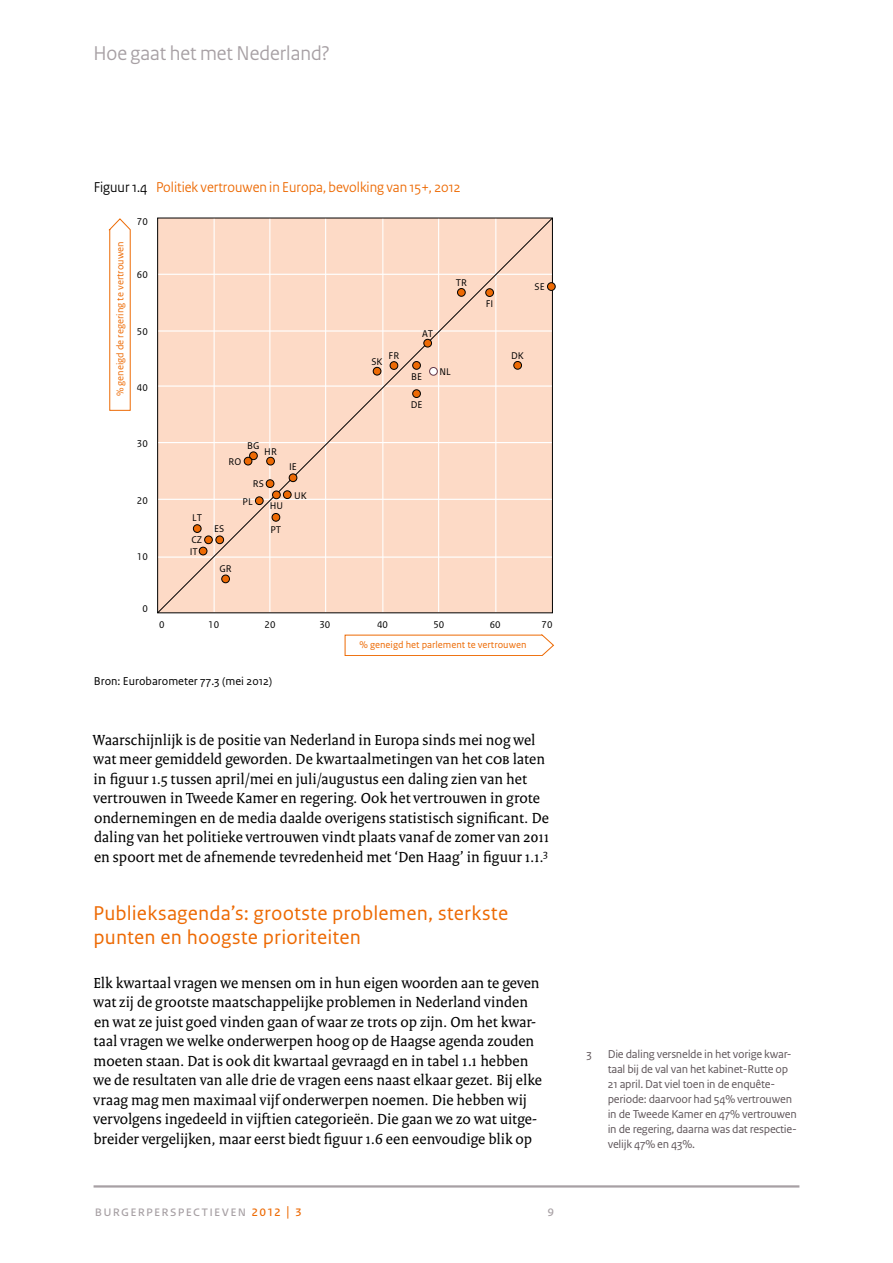
<style>
.page{position:relative;width:893px;height:1263px;background:#fff}
.page>*{position:absolute;margin:0;border:0;box-sizing:border-box;transform-origin:0 0}
.t1{font:21px/24px "Rijksoverheid Sans Text";letter-spacing:.005em;color:#ed6a04}
.t2{font:21px "Rijksoverheid Sans Heading";color:#a7a0a4}
.t3{font:15.75px/19.5px "Rijksoverheid Serif";letter-spacing:.005em;color:#000}
.t4{font:15px "Rijksoverheid Sans Heading";color:#ed6a04}
.t5{font:15px "Rijksoverheid Sans Text";letter-spacing:.08em;color:#a7a0a4}
.t6{font:12px/15px "Rijksoverheid Sans Text";letter-spacing:-.02em;color:#60575b}
.t7{font:12px "Rijksoverheid Sans Text";color:#000}
.t8{font:10.2px "Rijksoverheid Sans Text";color:#000}
.t9{font:10.2px "Rijksoverheid Sans Text";color:#ed6a04}
.s1{color:#000}
.s2{color:#ed6a04}
</style>
<div class="page">
<hr style="left:94px;top:1185px;width:705px;height:2px;background:#a7a0a4">
<svg style="left:109px;top:218px;width:22px;height:193px"></svg>
<svg style="left:344px;top:634px;width:210px;height:22px"></svg>
<svg style="left:157px;top:217px;width:396px;height:397px"></svg>
<div style="left:429px;top:367px;width:9px;height:9px;background:#fff;border:1px solid #623749;border-radius:50%"></div>
<div style="left:193px;top:524px;width:8px;height:9px;background:#ed6a04;border:1px solid #000;border-radius:50%"></div>
<div style="left:249px;top:451px;width:9px;height:9px;background:#ed6a04;border:1px solid #000;border-radius:50%"></div>
<div style="left:266px;top:457px;width:9px;height:8px;background:#ed6a04;border:1px solid #000;border-radius:50%"></div>
<div style="left:289px;top:473px;width:8px;height:9px;background:#ed6a04;border:1px solid #000;border-radius:50%"></div>
<div style="left:272px;top:513px;width:8px;height:9px;background:#ed6a04;border:1px solid #000;border-radius:50%"></div>
<div style="left:272px;top:491px;width:9px;height:8px;background:#ed6a04;border:1px solid #000;border-radius:50%"></div>
<div style="left:266px;top:479px;width:8px;height:9px;background:#ed6a04;border:1px solid #000;border-radius:50%"></div>
<div style="left:221px;top:575px;width:9px;height:8px;background:#ed6a04;border:1px solid #000;border-radius:50%"></div>
<div style="left:255px;top:496px;width:9px;height:9px;background:#ed6a04;border:1px solid #000;border-radius:50%"></div>
<div style="left:244px;top:457px;width:8px;height:8px;background:#ed6a04;border:1px solid #000;border-radius:50%"></div>
<div style="left:283px;top:490px;width:9px;height:9px;background:#ed6a04;border:1px solid #000;border-radius:50%"></div>
<div style="left:204px;top:536px;width:9px;height:8px;background:#ed6a04;border:1px solid #000;border-radius:50%"></div>
<div style="left:373px;top:367px;width:8px;height:8px;background:#ed6a04;border:1px solid #000;border-radius:50%"></div>
<div style="left:390px;top:361px;width:8px;height:9px;background:#ed6a04;border:1px solid #000;border-radius:50%"></div>
<div style="left:423px;top:339px;width:9px;height:8px;background:#ed6a04;border:1px solid #000;border-radius:50%"></div>
<div style="left:457px;top:288px;width:9px;height:9px;background:#ed6a04;border:1px solid #000;border-radius:50%"></div>
<div style="left:513px;top:361px;width:9px;height:9px;background:#ed6a04;border:1px solid #000;border-radius:50%"></div>
<div style="left:547px;top:283px;width:8px;height:7px;background:#ed6a04;border-radius:50%"></div>
<div style="left:547px;top:282px;width:9px;height:9px;border:1px solid #000;border-radius:50%"></div>
<div style="left:485px;top:288px;width:9px;height:9px;background:#ed6a04;border:1px solid #000;border-radius:50%"></div>
<div style="left:412px;top:361px;width:9px;height:9px;background:#ed6a04;border:1px solid #000;border-radius:50%"></div>
<div style="left:412px;top:389px;width:9px;height:9px;background:#ed6a04;border:1px solid #000;border-radius:50%"></div>
<div style="left:215px;top:536px;width:9px;height:8px;background:#ed6a04;border:1px solid #000;border-radius:50%"></div>
<div style="left:199px;top:547px;width:8px;height:8px;background:#ed6a04;border:1px solid #000;border-radius:50%"></div>
<h1 class="t2" style="left:93px;top:41px;width:238px">Hoe gaat het met Nederland?</h1>
<p class="t4" style="left:94px;top:178px;width:368px"><span class="s1">Figuur 1.4</span> Politiek vertrouwen in Europa, bevolking van 15+, 2012</p>
<p class="t9" style="left:114px;top:396px;width:156px;rotate:-90deg">% geneigd de regering te vertrouwen</p>
<p class="t8" style="left:137px;top:216px;width:12px">70</p>
<p class="t8" style="left:137px;top:269px;width:12px">60</p>
<p class="t8" style="left:137px;top:325px;width:12px">50</p>
<p class="t8" style="left:137px;top:382px;width:12px">40</p>
<p class="t8" style="left:456px;top:277px;width:13px">TR</p>
<p class="t8" style="left:389px;top:350px;width:12px">FR</p>
<p class="t8" style="left:371px;top:356px;width:13px">SK</p>
<p class="t8" style="left:422px;top:328px;width:13px">AT</p>
<p class="t8" style="left:411px;top:370px;width:12px">BE</p>
<p class="t8" style="left:411px;top:399px;width:13px">DE</p>
<p class="t8" style="left:439px;top:366px;width:13px">NL</p>
<p class="t8" style="left:486px;top:297px;width:9px">FI</p>
<p class="t8" style="left:535px;top:281px;width:12px">SE</p>
<p class="t8" style="left:511px;top:350px;width:14px">DK</p>
<p class="t8" style="left:137px;top:438px;width:12px">30</p>
<p class="t8" style="left:247px;top:440px;width:14px">BG</p>
<p class="t8" style="left:264px;top:445px;width:14px">HR</p>
<p class="t8" style="left:229px;top:456px;width:14px">RO</p>
<p class="t8" style="left:289px;top:461px;width:9px">IE</p>
<p class="t8" style="left:253px;top:478px;width:12px">RS</p>
<p class="t8" style="left:137px;top:495px;width:12px">20</p>
<p class="t8" style="left:243px;top:495px;width:12px">PL</p>
<p class="t8" style="left:270px;top:500px;width:15px">HU</p>
<p class="t8" style="left:294px;top:489px;width:14px">UK</p>
<p class="t8" style="left:192px;top:511px;width:12px">LT</p>
<p class="t8" style="left:214px;top:523px;width:12px">ES</p>
<p class="t8" style="left:270px;top:524px;width:12px">PT</p>
<p class="t8" style="left:191px;top:534px;width:12px">CZ</p>
<p class="t8" style="left:137px;top:551px;width:12px">10</p>
<p class="t8" style="left:190px;top:546px;width:10px">IT</p>
<p class="t8" style="left:219px;top:563px;width:14px">GR</p>
<p class="t8" style="left:142px;top:602px;width:7px">0</p>
<p class="t8" style="left:159px;top:618px;width:7px">0</p>
<p class="t8" style="left:208px;top:618px;width:12px">10</p>
<p class="t8" style="left:319px;top:618px;width:12px">30</p>
<p class="t8" style="left:265px;top:618px;width:12px">20</p>
<p class="t8" style="left:377px;top:618px;width:12px">40</p>
<p class="t8" style="left:433px;top:618px;width:12px">50</p>
<p class="t8" style="left:490px;top:618px;width:12px">60</p>
<p class="t8" style="left:542px;top:618px;width:12px">70</p>
<p class="t9" style="left:360px;top:639px;width:168px">% geneigd het parlement te vertrouwen</p>
<p class="t7" style="left:94px;top:674px;width:180px">Bron: Eurobarometer 77.3 (mei 2012)</p>
<p class="t3" style="left:93px;top:730px;width:458px">Waarschijnlijk is de positie van Nederland in Europa sinds mei nog wel wat meer gemiddeld geworden. De kwartaalmetingen van het cob laten in figuur 1.5 tussen april/mei en juli/augustus een daling zien van het vertrouwen in Tweede Kamer en regering. Ook het vertrouwen in grote ondernemingen en de media daalde overigens statistisch significant. De daling van het politieke vertrouwen vindt plaats vanaf de zomer van 2011 en spoort met de afnemende tevredenheid met ‘Den Haag’ in figuur 1.1.<sup>3</sup></p>
<h1 class="t1" style="left:93px;top:902px;width:416px">Publieksagenda’s: grootste problemen, sterkste punten en hoogste prioriteiten</h1>
<p class="t3" style="left:93px;top:973px;width:450px">Elk kwartaal vragen we mensen om in hun eigen woorden aan te geven wat zij de grootste maatschappelijke problemen in Nederland vinden en wat ze juist goed vinden gaan of waar ze trots op zijn. Om het kwar&shy;taal vragen we welke onderwerpen hoog op de Haagse agenda zouden moeten staan. Dat is ook dit kwartaal gevraagd en in tabel 1.1 hebben we de resultaten van alle drie de vragen eens naast elkaar gezet. Bij elke vraag mag men maximaal vijf onderwerpen noemen. Die hebben wij vervolgens ingedeeld in vijftien categorieën. Die gaan we zo wat uitge&shy;breider vergelijken, maar eerst biedt figuur 1.6 een eenvoudige blik op</p>
<p class="t5" style="left:95px;top:1202px;width:208px">burgerperspectieven <span class="s2">2012 | 3</span></p>
<p class="t5" style="left:547px;top:1202px;width:8px">9</p>
<p class="t6" style="left:586px;top:1047px;width:7px">3</p>
<p class="t6" style="left:608px;top:1047px;width:191px">Die daling versnelde in het vorige kwar&shy;taal bij de val van het kabinet-Rutte op 21 april. Dat viel toen in de enquête&shy;periode: daarvoor had 54% vertrouwen in de Tweede Kamer en 47% vertrouwen in de regering, daarna was dat respectie&shy;velijk 47% en 43%.</p>
</div>
